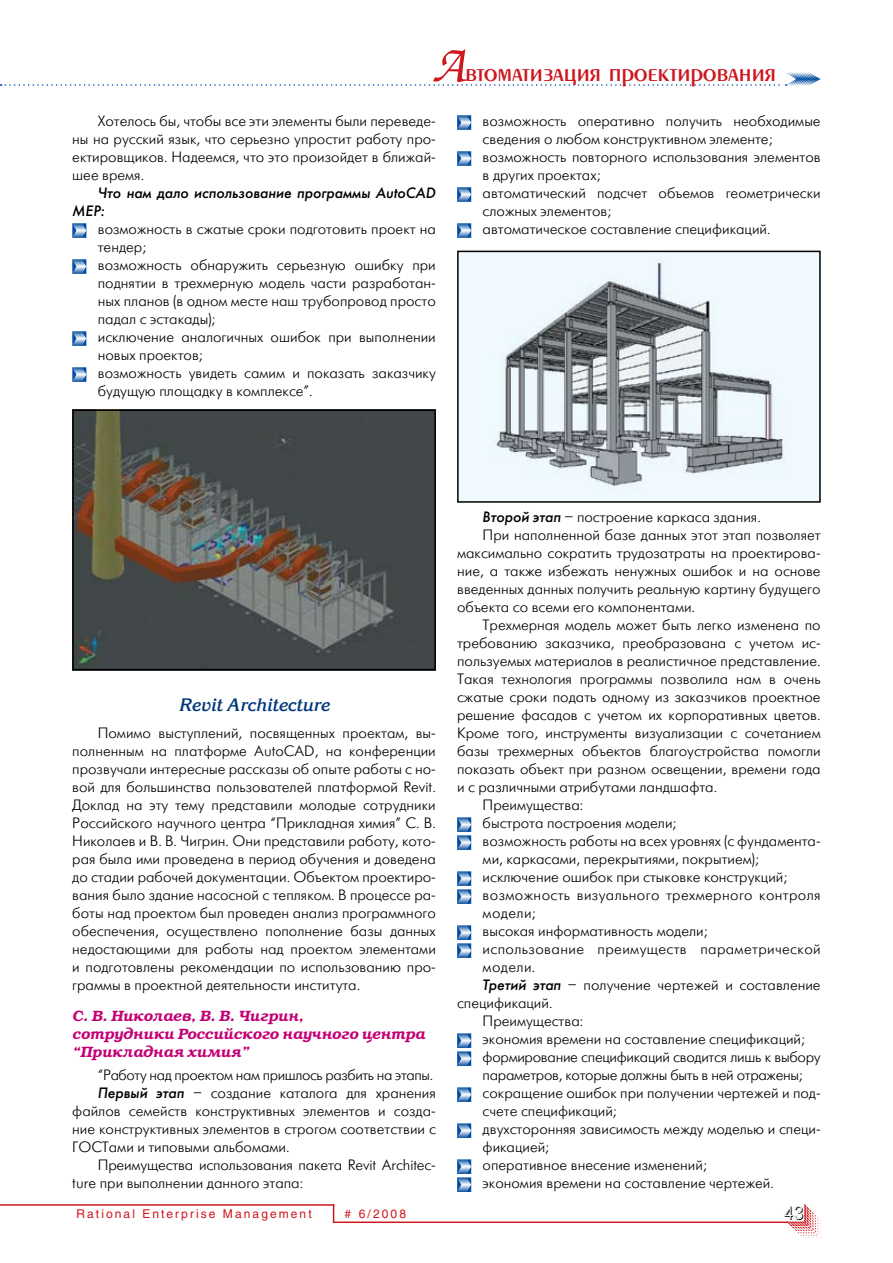
<style>
.page{position:relative;width:893px;height:1263px;background:#fff}
.page>*{position:absolute;margin:0;border:0;box-sizing:border-box;transform-origin:0 0}
.t1{font:27px "Penta Demi";color:#ce171e}
.t2{font:italic 700 18px "Korinna C";color:#00377b}
.t3{font:18px "Futuris Shadow C";color:#000}
.t4{font:15px/18px "Futuris Light C";color:#000;text-align:justify}
.t5{font:15px "Futuris Light C";letter-spacing:-.02em;color:#000}
.t6{font:15px "Futuris Light C";letter-spacing:.025em;color:#000}
.t7{font:italic 600 15px/18px "Bookman C";color:#c30075}
.t8{font:15px "Futuris Light C";letter-spacing:-.025em;color:#000}
.t9{font:italic 15px/18px "Futuris C";color:#000}
.t10{font:12px "Helios";letter-spacing:.17em;color:#ce171e}
.s1{font-family:"Zapf Chancery C";font-weight:500;font-style:italic;font-size:54px}
.s2{font-family:"Futuris C";font-style:italic}
</style>
<div class="page">
<svg style="left:787px;top:1204px;width:34px;height:34px"></svg>
<hr style="left:0;top:1204px;width:334px;height:2px;background:#ce171e">
<svg style="left:333px;top:1206px;width:1px;height:15px"></svg>
<hr style="left:333px;top:1221px;width:455px;height:2px;background:#ce171e">
<svg style="left:0;top:72px;width:821px;height:14px"></svg>
<svg style="left:72px;top:223px;width:14px;height:15px"></svg>
<svg style="left:72px;top:259px;width:14px;height:15px"></svg>
<svg style="left:72px;top:331px;width:14px;height:15px"></svg>
<svg style="left:72px;top:367px;width:14px;height:15px"></svg>
<svg style="left:457px;top:115px;width:14px;height:15px"></svg>
<svg style="left:457px;top:151px;width:14px;height:15px"></svg>
<svg style="left:457px;top:187px;width:14px;height:15px"></svg>
<svg style="left:457px;top:223px;width:14px;height:15px"></svg>
<svg style="left:457px;top:817px;width:14px;height:33px"></svg>
<svg style="left:457px;top:871px;width:14px;height:33px"></svg>
<svg style="left:457px;top:925px;width:14px;height:33px"></svg>
<svg style="left:457px;top:1033px;width:14px;height:33px"></svg>
<svg style="left:457px;top:1087px;width:14px;height:15px"></svg>
<svg style="left:457px;top:1123px;width:14px;height:15px"></svg>
<svg style="left:457px;top:1159px;width:14px;height:33px"></svg>
<img style="left:75px;top:412px;width:358px;height:255px">
<div style="left:72px;top:409px;width:364px;height:261px;border:2px solid #000"></div>
<img style="left:460px;top:254px;width:358px;height:246px">
<div style="left:457px;top:251px;width:364px;height:252px;border:2px solid #000"></div>
<h1 class="t1" style="left:432px;top:59px;width:346px"><span class="s1">А</span>втоматизация проектирования</h1>
<p class="t4" style="left:72px;top:112px;width:365px;text-indent:26px">Хотелось бы, чтобы все эти элементы были переведе&shy;ны на русский язык, что серьезно упростит работу про&shy;ектировщиков. Надеемся, что это произойдет в ближай&shy;шее время.</p>
<p class="t9" style="left:72px;top:184px;width:365px;text-indent:26px">Что нам дало использование программы AutoCAD<br>MEP:</p>
<p class="t4" style="left:98px;top:220px;width:340px;text-align:left">возможность в сжатые сроки подготовить проект на тендер;<br>возможность обнаружить серьезную ошибку при поднятии в трехмерную модель части разработан&shy;ных планов (в одном месте наш трубопровод просто падал с эстакады);<br>исключение аналогичных ошибок при выполнении новых проектов;<br>возможность увидеть самим и показать заказчику будущую площадку в комплексе”.</p>
<p class="t4" style="left:483px;top:112px;width:340px;text-align:left">возможность оперативно получить необходимые сведения о любом конструктивном элементе; возможность повторного использования элементов в других проектах;<br>автоматический подсчет объемов геометрически сложных элементов;<br>автоматическое составление спецификаций.</p>
<p class="t2" style="left:179px;top:695px;width:152px">Revit Architecture</p>
<p class="t4" style="left:72px;top:724px;width:365px;text-indent:26px">Помимо выступлений, посвященных проектам, вы&shy;полненным на платформе AutoCAD, на конференции прозвучали интересные рассказы об опыте работы с но&shy;вой для большинства пользователей платформой Revit.<br>Доклад на эту тему представили молодые сотрудники Российского научного центра “Прикладная химия” С. В.<br>Николаев и В. В. Чигрин. Они представили работу, кото&shy;рая была ими проведена в период обучения и доведена до стадии рабочей документации. Объектом проектиро&shy;вания было здание насосной с тепляком. В процессе ра&shy;боты над проектом был проведен анализ программного обеспечения, осуществлено пополнение базы данных недостающими для работы над проектом элементами и подготовлены рекомендации по использованию про&shy;граммы в проектной деятельности института.</p>
<p class="t7" style="left:72px;top:1007px;width:354px">С. В. Николаев, В. В. Чигрин,<br>сотрудники Российского научного центра “Прикладная химия”</p>
<p class="t8" style="left:98px;top:1067px;width:337px">“Работу над проектом нам пришлось разбить на этапы.</p>
<p class="t4" style="left:98px;top:1084px;width:340px"><span class="s2">Первый этап</span> – создание каталога для хранения</p>
<p class="t4" style="left:72px;top:1102px;width:365px">файлов семейств конструктивных элементов и созда-</p>
<p class="t4" style="left:72px;top:1120px;width:365px">ние конструктивных элементов в строгом соответствии с</p>
<p class="t4" style="left:72px;top:1138px;width:219px">ГОСТами и типовыми альбомами.</p>
<p class="t4" style="left:98px;top:1156px;width:340px">Преимущества использования пакета Revit Architec-</p>
<p class="t4" style="left:72px;top:1174px;width:232px">ture при выполнении данного этапа:</p>
<p class="t4" style="left:483px;top:508px;width:280px"><span class="s2">Второй этап</span> – построение каркаса здания.</p>
<p class="t4" style="left:483px;top:526px;width:340px">При наполненной базе данных этот этап позволяет</p>
<p class="t4" style="left:457px;top:544px;width:365px">максимально сократить трудозатраты на проектирова-</p>
<p class="t4" style="left:457px;top:562px;width:365px">ние, а также избежать ненужных ошибок и на основе</p>
<p class="t4" style="left:457px;top:580px;width:365px">введенных данных получить реальную картину будущего</p>
<p class="t4" style="left:457px;top:598px;width:239px">объекта со всеми его компонентами.</p>
<p class="t4" style="left:483px;top:616px;width:340px">Трехмерная модель может быть легко изменена по</p>
<p class="t4" style="left:457px;top:634px;width:365px">требованию заказчика, преобразована с учетом ис-</p>
<p class="t4" style="left:457px;top:652px;width:365px">пользуемых материалов в реалистичное представление.</p>
<p class="t4" style="left:457px;top:670px;width:365px">Такая технология программы позволила нам в очень</p>
<p class="t4" style="left:457px;top:688px;width:365px">сжатые сроки подать одному из заказчиков проектное</p>
<p class="t4" style="left:457px;top:706px;width:365px">решение фасадов с учетом их корпоративных цветов.</p>
<p class="t4" style="left:457px;top:724px;width:365px">Кроме того, инструменты визуализации с сочетанием</p>
<p class="t4" style="left:457px;top:742px;width:365px">базы трехмерных объектов благоустройства помогли</p>
<p class="t4" style="left:457px;top:760px;width:365px">показать объект при разном освещении, времени года</p>
<p class="t4" style="left:457px;top:778px;width:262px">и с различными атрибутами ландшафта.</p>
<p class="t4" style="left:483px;top:796px;width:102px">Преимущества:</p>
<p class="t4" style="left:483px;top:814px;width:195px">быстрота построения модели;</p>
<p class="t4" style="left:483px;top:832px;width:340px">возможность работы на всех уровнях (с фундамента-</p>
<p class="t4" style="left:483px;top:850px;width:278px">ми, каркасами, перекрытиями, покрытием);</p>
<p class="t4" style="left:483px;top:868px;width:306px">исключение ошибок при стыковке конструкций;</p>
<p class="t6" style="left:483px;top:887px;width:340px">возможность визуального трехмерного контроля</p>
<p class="t4" style="left:483px;top:904px;width:55px">модели;</p>
<p class="t4" style="left:483px;top:922px;width:226px">высокая информативность модели;</p>
<p class="t6" style="left:483px;top:941px;width:340px">использование преимуществ параметрической</p>
<p class="t4" style="left:483px;top:958px;width:54px">модели.</p>
<p class="t4" style="left:483px;top:976px;width:340px"><span class="s2">Третий этап</span> – получение чертежей и составление</p>
<p class="t4" style="left:457px;top:994px;width:97px">спецификаций.</p>
<p class="t4" style="left:483px;top:1012px;width:102px">Преимущества:</p>
<p class="t4" style="left:483px;top:1030px;width:324px">экономия времени на составление спецификаций;</p>
<p class="t5" style="left:483px;top:1049px;width:340px">формирование спецификаций сводится лишь к выбору</p>
<p class="t5" style="left:483px;top:1067px;width:322px">параметров, которые должны быть в ней отражены;</p>
<p class="t4" style="left:483px;top:1084px;width:340px">сокращение ошибок при получении чертежей и под-</p>
<p class="t4" style="left:483px;top:1102px;width:136px">счете спецификаций;</p>
<p class="t4" style="left:483px;top:1120px;width:340px">двухсторонняя зависимость между моделью и специ-</p>
<p class="t4" style="left:483px;top:1138px;width:68px">фикацией;</p>
<p class="t4" style="left:483px;top:1156px;width:226px">оперативное внесение изменений;</p>
<p class="t4" style="left:483px;top:1174px;width:293px">экономия времени на составление чертежей.</p>
<p class="t10" style="left:77px;top:1207px;width:237px">Rational Enterprise Management</p>
<p class="t3" style="left:784px;top:1204px;width:21px">43</p>
<p class="t10" style="left:345px;top:1207px;width:63px"># 6/2008</p>
</div>
